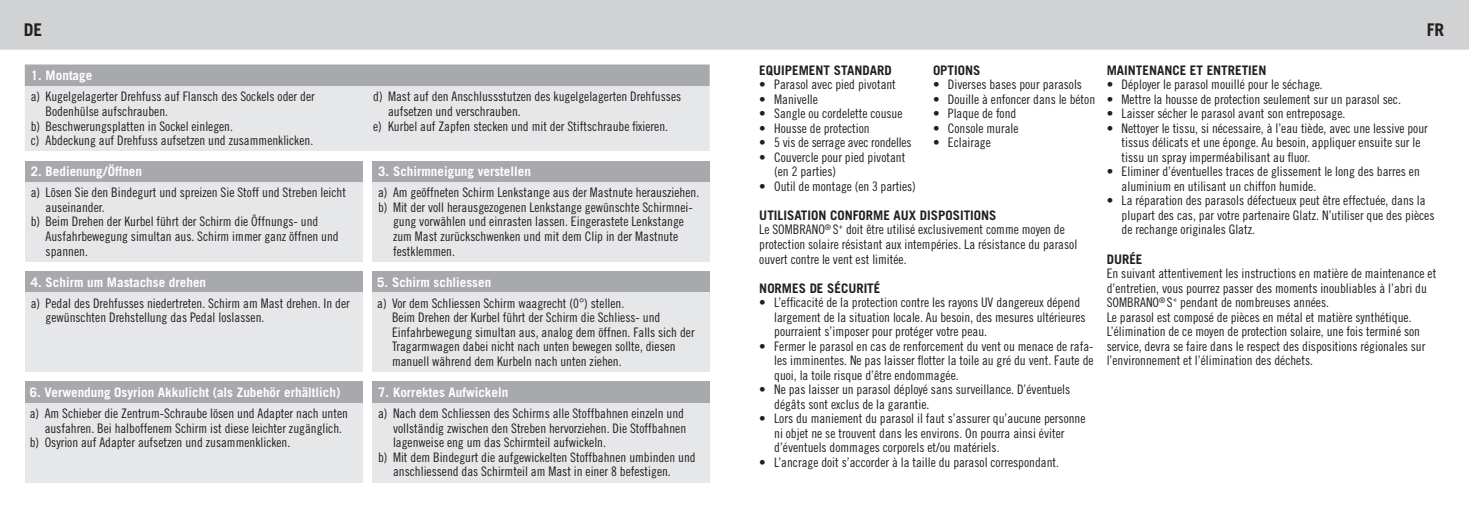
<style>
.page{position:relative;width:1469px;height:521px;background:#fff}
.page>*{position:absolute;margin:0;border:0;box-sizing:border-box;transform-origin:0 0}
.t1{font:700 17.5px "Trade Gothic";color:#231f20}
.copy_ohne_einzug{font:13.12px/14.5px "Trade Gothic Cond Eighteen";color:#231f20}
.copy_ohne_einzug-2{font:700 13.12px "Trade Gothic";color:#fff}
.copy_ohne_einzug-3{font:700 13.12px "Trade Gothic";color:#231f20}
</style>
<div class="page">
<div style="left:0;top:0;width:1468px;height:50px;background:#d1d2d4"></div>
<div style="left:25px;top:64px;width:684px;height:22px;background:#a8a9ad"></div>
<div style="left:25px;top:86px;width:684px;height:65px;background:#e6e7e9"></div>
<div style="left:25px;top:161px;width:337px;height:21px;background:#a8a9ad"></div>
<div style="left:25px;top:182px;width:337px;height:79px;background:#e6e7e9"></div>
<div style="left:25px;top:271px;width:337px;height:22px;background:#a8a9ad"></div>
<div style="left:25px;top:293px;width:337px;height:79px;background:#e6e7e9"></div>
<div style="left:25px;top:382px;width:337px;height:21px;background:#a8a9ad"></div>
<div style="left:25px;top:403px;width:337px;height:79px;background:#e6e7e9"></div>
<div style="left:372px;top:161px;width:337px;height:21px;background:#a8a9ad"></div>
<div style="left:372px;top:182px;width:337px;height:79px;background:#e6e7e9"></div>
<div style="left:372px;top:271px;width:337px;height:22px;background:#a8a9ad"></div>
<div style="left:372px;top:293px;width:337px;height:79px;background:#e6e7e9"></div>
<div style="left:372px;top:382px;width:337px;height:21px;background:#a8a9ad"></div>
<div style="left:372px;top:403px;width:337px;height:79px;background:#e6e7e9"></div>
<p class="t1" style="left:24px;top:19px;width:20px">DE</p>
<p class="t1" style="left:1426px;top:19px;width:19px">FR</p>
<p class="copy_ohne_einzug-2" style="left:31px;top:67px;width:63px">1. Montage</p>
<p class="copy_ohne_einzug" style="left:31px;top:89px;width:285px">a) Kugelgelagerter Drehfuss auf Flansch des Sockels oder der</p>
<p class="copy_ohne_einzug" style="left:46px;top:104px;width:124px">Bodenhülse aufschrauben.</p>
<p class="copy_ohne_einzug" style="left:31px;top:118px;width:204px">b) Beschwerungsplatten in Sockel einlegen.</p>
<p class="copy_ohne_einzug" style="left:31px;top:133px;width:284px">c) Abdeckung auf Drehfuss aufsetzen und zusammenklicken.</p>
<p class="copy_ohne_einzug-2" style="left:31px;top:163px;width:113px">2. Bedienung/Öffnen</p>
<p class="copy_ohne_einzug" style="left:31px;top:185px;width:317px">a) Lösen Sie den Bindegurt und spreizen Sie Stoff und Streben leicht</p>
<p class="copy_ohne_einzug" style="left:46px;top:200px;width:61px">auseinander.</p>
<p class="copy_ohne_einzug" style="left:31px;top:214px;width:289px">b) Beim Drehen der Kurbel führt der Schirm die Öffnungs- und</p>
<p class="copy_ohne_einzug" style="left:46px;top:229px;width:295px">Ausfahrbewegung simultan aus. Schirm immer ganz öffnen und spannen.</p>
<p class="copy_ohne_einzug-2" style="left:31px;top:274px;width:177px">4. Schirm um Mastachse drehen</p>
<p class="copy_ohne_einzug" style="left:46px;top:296px;width:305px;text-indent:-15px">a) Pedal des Drehfusses niedertreten. Schirm am Mast drehen. In der gewünschten Drehstellung das Pedal loslassen.</p>
<p class="copy_ohne_einzug-2" style="left:30px;top:384px;width:312px">6. Verwendung Osyrion Akkulicht (als Zubehör erhältlich)</p>
<p class="copy_ohne_einzug" style="left:45px;top:406px;width:305px;text-indent:-15px">a) Am Schieber die Zentrum-Schraube lösen und Adapter nach unten ausfahren. Bei halboffenem Schirm ist diese leichter zugänglich.</p>
<p class="copy_ohne_einzug" style="left:30px;top:435px;width:262px">b) Osyrion auf Adapter aufsetzen und zusammenklicken.</p>
<p class="copy_ohne_einzug" style="left:373px;top:89px;width:309px">d) Mast auf den Anschlussstutzen des kugelgelagerten Drehfusses</p>
<p class="copy_ohne_einzug" style="left:388px;top:104px;width:134px">aufsetzen und verschrauben.</p>
<p class="copy_ohne_einzug" style="left:373px;top:118px;width:296px">e) Kurbel auf Zapfen stecken und mit der Stiftschraube fixieren.</p>
<p class="copy_ohne_einzug-2" style="left:378px;top:163px;width:154px">3. Schirmneigung verstellen</p>
<p class="copy_ohne_einzug" style="left:378px;top:185px;width:323px">a) Am geöffneten Schirm Lenkstange aus der Mastnute herausziehen.</p>
<p class="copy_ohne_einzug" style="left:378px;top:200px;width:316px;text-align:center">b) Mit der voll herausgezogenen Lenkstange gewünschte Schirmnei&shy;gung vorwählen und einrasten lassen. Eingerastete Lenkstange</p>
<p class="copy_ohne_einzug" style="left:393px;top:229px;width:287px">zum Mast zurückschwenken und mit dem Clip in der Mastnute</p>
<p class="copy_ohne_einzug" style="left:393px;top:243px;width:63px">festklemmen.</p>
<p class="copy_ohne_einzug-2" style="left:377px;top:274px;width:116px">5. Schirm schliessen</p>
<p class="copy_ohne_einzug" style="left:392px;top:296px;width:304px;text-indent:-15px">a) Vor dem Schliessen Schirm waagrecht (0°) stellen.<br>Beim Drehen der Kurbel führt der Schirm die Schliess- und Einfahrbewegung simultan aus, analog dem öffnen. Falls sich der Tragarmwagen dabei nicht nach unten bewegen sollte, diesen manuell während dem Kurbeln nach unten ziehen.</p>
<p class="copy_ohne_einzug-2" style="left:378px;top:384px;width:132px">7. Korrektes Aufwickeln</p>
<p class="copy_ohne_einzug" style="left:378px;top:406px;width:307px">a) Nach dem Schliessen des Schirms alle Stoffbahnen einzeln und</p>
<p class="copy_ohne_einzug" style="left:393px;top:421px;width:295px">vollständig zwischen den Streben hervorziehen. Die Stoffbahnen</p>
<p class="copy_ohne_einzug" style="left:393px;top:435px;width:214px">lagenweise eng um das Schirmteil aufwickeln.</p>
<p class="copy_ohne_einzug" style="left:378px;top:450px;width:319px">b) Mit dem Bindegurt die aufgewickelten Stoffbahnen umbinden und</p>
<p class="copy_ohne_einzug" style="left:393px;top:464px;width:279px">anschliessend das Schirmteil am Mast in einer 8 befestigen.</p>
<p class="copy_ohne_einzug-3" style="left:759px;top:62px;width:134px">EQUIPEMENT STANDARD</p>
<p class="copy_ohne_einzug" style="left:759px;top:77px;width:138px">• Parasol avec pied pivotant</p>
<p class="copy_ohne_einzug" style="left:759px;top:92px;width:60px">• Manivelle</p>
<p class="copy_ohne_einzug" style="left:759px;top:106px;width:145px">• Sangle ou cordelette cousue</p>
<p class="copy_ohne_einzug" style="left:759px;top:121px;width:112px">• Housse de protection</p>
<p class="copy_ohne_einzug" style="left:759px;top:135px;width:154px">• 5 vis de serrage avec rondelles</p>
<p class="copy_ohne_einzug" style="left:759px;top:150px;width:148px">• Couvercle pour pied pivotant</p>
<p class="copy_ohne_einzug" style="left:774px;top:164px;width:63px">(en 2 parties)</p>
<p class="copy_ohne_einzug" style="left:759px;top:179px;width:158px">• Outil de montage (en 3 parties)</p>
<p class="copy_ohne_einzug-3" style="left:933px;top:62px;width:49px">OPTIONS</p>
<p class="copy_ohne_einzug" style="left:933px;top:77px;width:151px">• Diverses bases pour parasols</p>
<p class="copy_ohne_einzug" style="left:933px;top:92px;width:164px">• Douille à enfoncer dans le béton</p>
<p class="copy_ohne_einzug" style="left:933px;top:106px;width:85px">• Plaque de fond</p>
<p class="copy_ohne_einzug" style="left:933px;top:121px;width:87px">• Console murale</p>
<p class="copy_ohne_einzug" style="left:933px;top:135px;width:59px">• Eclairage</p>
<p class="copy_ohne_einzug-3" style="left:759px;top:207px;width:239px">UTILISATION CONFORME AUX DISPOSITIONS</p>
<p class="copy_ohne_einzug" style="left:759px;top:222px;width:319px">Le SOMBRANO<sup>®</sup> S<sup>+</sup> doit être utilisé exclusivement comme moyen de protection solaire résistant aux intempéries. La résistance du parasol ouvert contre le vent est limitée.</p>
<p class="copy_ohne_einzug-3" style="left:759px;top:280px;width:123px">NORMES DE SÉCURITÉ</p>
<p class="copy_ohne_einzug" style="left:774px;top:295px;width:313px;text-indent:-15px">• L’efficacité de la protection contre les rayons UV dangereux dépend largement de la situation locale. Au besoin, des mesures ultérieures pourraient s’imposer pour protéger votre peau.</p>
<p class="copy_ohne_einzug" style="left:774px;top:339px;width:321px;text-align:justify;text-indent:-15px">• Fermer le parasol en cas de renforcement du vent ou menace de rafa&shy;les imminentes. Ne pas laisser flotter la toile au gré du vent. Faute de quoi, la toile risque d’être endommagée.</p>
<p class="copy_ohne_einzug" style="left:774px;top:382px;width:297px;text-indent:-15px">• Ne pas laisser un parasol déployé sans surveillance. D’éventuels dégâts sont exclus de la garantie.</p>
<p class="copy_ohne_einzug" style="left:774px;top:411px;width:313px;text-indent:-15px">• Lors du maniement du parasol il faut s’assurer qu’aucune personne ni objet ne se trouvent dans les environs. On pourra ainsi éviter d’éventuels dommages corporels et/ou matériels.</p>
<p class="copy_ohne_einzug" style="left:759px;top:455px;width:301px">• L’ancrage doit s’accorder à la taille du parasol correspondant.</p>
<p class="copy_ohne_einzug-3" style="left:1106px;top:62px;width:161px">MAINTENANCE ET ENTRETIEN</p>
<p class="copy_ohne_einzug" style="left:1106px;top:77px;width:218px">• Déployer le parasol mouillé pour le séchage.</p>
<p class="copy_ohne_einzug" style="left:1106px;top:92px;width:296px">• Mettre la housse de protection seulement sur un parasol sec.</p>
<p class="copy_ohne_einzug" style="left:1106px;top:106px;width:240px">• Laisser sécher le parasol avant son entreposage.</p>
<p class="copy_ohne_einzug" style="left:1121px;top:121px;width:308px;text-indent:-15px">• Nettoyer le tissu, si nécessaire, à l’eau tiède, avec une lessive pour tissus délicats et une éponge. Au besoin, appliquer ensuite sur le tissu un spray imperméabilisant au fluor.</p>
<p class="copy_ohne_einzug" style="left:1121px;top:164px;width:300px;text-indent:-15px">• Eliminer d’éventuelles traces de glissement le long des barres en aluminium en utilisant un chiffon humide.</p>
<p class="copy_ohne_einzug" style="left:1121px;top:193px;width:314px;text-indent:-15px">• La réparation des parasols défectueux peut être effectuée, dans la plupart des cas, par votre partenaire Glatz. N’utiliser que des pièces de rechange originales Glatz.</p>
<p class="copy_ohne_einzug-3" style="left:1106px;top:251px;width:37px">DURÉE</p>
<p class="copy_ohne_einzug" style="left:1106px;top:266px;width:331px">En suivant attentivement les instructions en matière de maintenance et d’entretien, vous pourrez passer des moments inoubliables à l’abri du<br>SOMBRANO<sup>®</sup> S<sup>+</sup> pendant de nombreuses années.</p>
<p class="copy_ohne_einzug" style="left:1106px;top:309px;width:320px">Le parasol est composé de pièces en métal et matière synthétique.<br>L’élimination de ce moyen de protection solaire, une fois terminé son service, devra se faire dans le respect des dispositions régionales sur l’environnement et l’élimination des déchets.</p>
</div>
